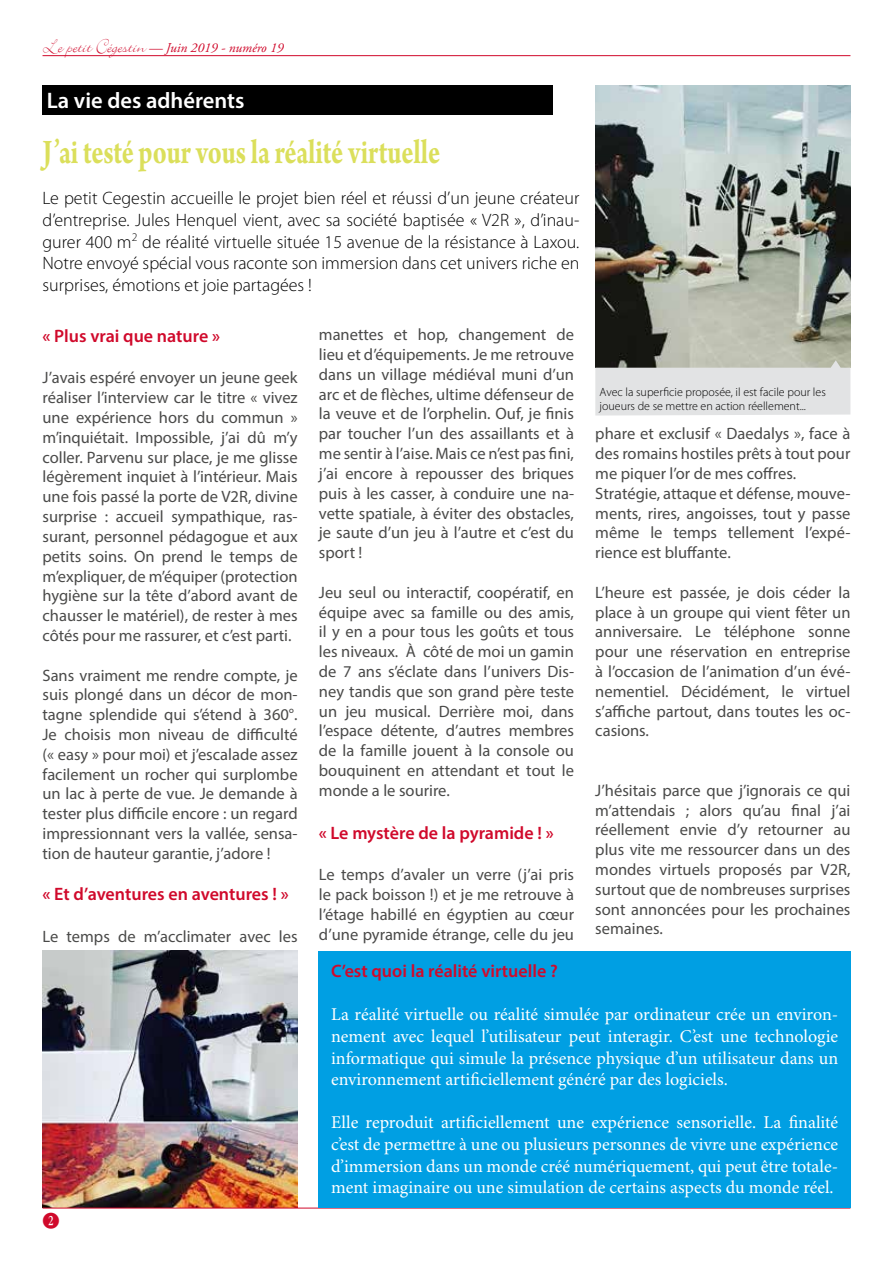
<style>
.page{position:relative;width:893px;height:1263px;background:#fff}
.page>*{position:absolute;margin:0;border:0;box-sizing:border-box;transform-origin:0 0}
.t1{font:700 36.45px "Arno Pro";letter-spacing:-.005em;color:#dbdf5b;scale:.74 1}
.t2{font:600 22.5px "Myriad Pro";color:#fff}
.t3{font:18px/21.6px "Minion Pro";color:#fff;text-align:justify}
.t4{font:300 18px/21.6px "Myriad Pro";color:#000;text-align:justify}
.t5{font:600 18px "Myriad Pro";color:#d0092b}
.t6{font:16.5px/19.8px "Myriad Pro";color:#4a4a49;text-align:justify}
.t7{font:15px "Numberpile";color:#d0092b}
.t8{font:italic 13.5px "Adobe Garamond Pro";color:#d0092b}
.t9{font:300 12px/14.4px "Myriad Pro";color:#000}
.s1{font-family:"Bickley Script Let Plain";font-style:normal;font-size:21px}
</style>
<div class="page">
<img style="left:595px;top:85px;width:255px;height:275px">
<img style="left:43px;top:951px;width:255px;height:257px">
<svg style="left:595px;top:360px;width:255px;height:56px;background:#d8d9d8"></svg>
<hr style="left:43px;top:55px;width:807px;height:1px;background:#d0092b">
<hr style="left:43px;top:1208px;width:807px;height:1px;background:#d0092b">
<div style="left:43px;top:85px;width:510px;height:30px;background:#000"></div>
<div style="left:318px;top:951px;width:533px;height:257px;background:#009fe3"></div>
<p class="t8" style="left:43px;top:39px;width:243px"><span class="s1">Le petit Cégestin</span> — Juin 2019 - numéro 19</p>
<h2 class="t2" style="left:47px;top:86px;width:199px">La vie des adhérents</h2>
<h1 class="t1" style="left:43px;top:131px;width:539px">J’ai testé pour vous la réalité virtuelle</h1>
<p class="t4" style="left:43px;top:188px;width:538px">Le petit Cegestin accueille le projet bien réel et réussi d’un jeune créateur d’entreprise. Jules Henquel vient, avec sa société baptisée « V2R », d’inau&shy;gurer 400 m<sup>2</sup> de réalité virtuelle située 15 avenue de la résistance à Laxou.<br>Notre envoyé spécial vous raconte son immersion dans cet univers riche en surprises, émotions et joie partagées !</p>
<p class="t5" style="left:43px;top:325px;width:179px">« Plus vrai que nature »</p>
<p class="t6" style="left:43px;top:368px;width:257px">J’avais espéré envoyer un jeune geek réaliser l’interview car le titre « vivez une expérience hors du commun » m’inquiétait. Impossible, j’ai dû m’y coller. Parvenu sur place, je me glisse légèrement inquiet à l’intérieur. Mais une fois passé la porte de V2R, divine surprise : accueil sympathique, ras&shy;surant, personnel pédagogue et aux petits soins. On prend le temps de m’expliquer, de m’équiper (protection hygiène sur la tête d’abord avant de chausser le matériel), de rester à mes côtés pour me rassurer, et c’est parti.</p>
<p class="t6" style="left:43px;top:665px;width:257px">Sans vraiment me rendre compte, je suis plongé dans un décor de mon&shy;tagne splendide qui s’étend à 360°.<br>Je choisis mon niveau de difficulté (« easy » pour moi) et j’escalade assez facilement un rocher qui surplombe un lac à perte de vue. Je demande à tester plus difficile encore : un regard impressionnant vers la vallée, sensa&shy;tion de hauteur garantie, j’adore !</p>
<p class="t5" style="left:43px;top:883px;width:248px">« Et d’aventures en aventures ! »</p>
<p class="t6" style="left:43px;top:926px;width:257px">Le temps de m’acclimater avec les</p>
<p class="t6" style="left:319px;top:325px;width:257px">manettes et hop, changement de lieu et d’équipements. Je me retrouve dans un village médiéval muni d’un arc et de flèches, ultime défenseur de la veuve et de l’orphelin. Ouf, je finis par toucher l’un des assaillants et à me sentir à l’aise. Mais ce n’est pas fini, j’ai encore à repousser des briques puis à les casser, à conduire une na&shy;vette spatiale, à éviter des obstacles, je saute d’un jeu à l’autre et c’est du sport !</p>
<p class="t6" style="left:319px;top:582px;width:257px">Jeu seul ou interactif, coopératif, en équipe avec sa famille ou des amis, il y en a pour tous les goûts et tous les niveaux. À côté de moi un gamin de 7 ans s’éclate dans l’univers Dis&shy;ney tandis que son grand père teste un jeu musical. Derrière moi, dans l’espace détente, d’autres membres de la famille jouent à la console ou bouquinent en attendant et tout le monde a le sourire.</p>
<p class="t5" style="left:319px;top:821px;width:236px">« Le mystère de la pyramide ! »</p>
<p class="t6" style="left:319px;top:865px;width:257px">Le temps d’avaler un verre (j’ai pris le pack boisson !) et je me retrouve à l’étage habillé en égyptien au cœur d’une pyramide étrange, celle du jeu</p>
<p class="t9" style="left:600px;top:385px;width:228px">Avec la superficie proposée, il est facile pour les joueurs de se mettre en action réellement...</p>
<p class="t6" style="left:595px;top:424px;width:257px;text-align:left">phare et exclusif « Daedalys », face à des romains hostiles prêts à tout pour me piquer l’or de mes coffres.<br>Stratégie, attaque et défense, mouve&shy;ments, rires, angoisses, tout y passe même le temps tellement l’expé&shy;rience est bluffante.</p>
<p class="t6" style="left:595px;top:582px;width:257px">L’heure est passée, je dois céder la place à un groupe qui vient fêter un anniversaire. Le téléphone sonne pour une réservation en entreprise à l’occasion de l’animation d’un évé&shy;nementiel. Décidément, le virtuel s’affiche partout, dans toutes les oc&shy;casions.</p>
<p class="t6" style="left:595px;top:780px;width:257px">J’hésitais parce que j’ignorais ce qui m’attendais ; alors qu’au final j’ai réellement envie d’y retourner au plus vite me ressourcer dans un des mondes virtuels proposés par V2R, surtout que de nombreuses surprises sont annoncées pour les prochaines semaines.</p>
<p class="t7" style="left:43px;top:1212px;width:19px">C</p>
<p class="t5" style="left:331px;top:960px;width:228px">C’est quoi la réalité virtuelle ?</p>
<p class="t3" style="left:331px;top:1004px;width:509px">La réalité virtuelle ou réalité simulée par ordinateur crée un environ&shy;nement avec lequel l’utilisateur peut interagir. C’est une technologie informatique qui simule la présence physique d’un utilisateur dans un environnement artificiellement généré par des logiciels.</p>
<p class="t3" style="left:331px;top:1112px;width:509px">Elle reproduit artificiellement une expérience sensorielle. La finalité c’est de permettre à une ou plusieurs personnes de vivre une expérience d’immersion dans un monde créé numériquement, qui peut être totale&shy;ment imaginaire ou une simulation de certains aspects du monde réel.</p>
</div>
